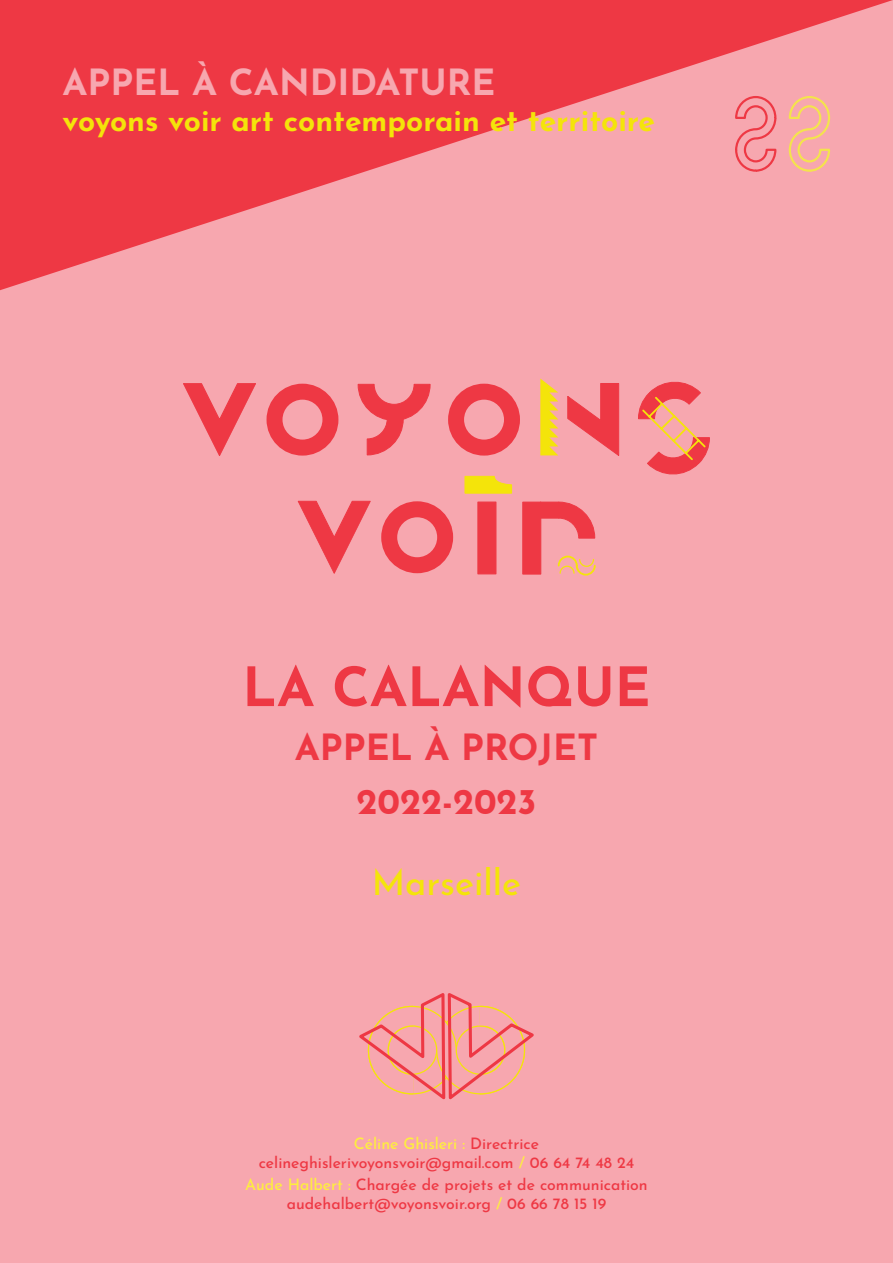
<style>
.page{position:relative;width:893px;height:1263px;background:#f7a7af}
.page>*{position:absolute;margin:0;border:0;box-sizing:border-box;transform-origin:0 0}
.t1{font:700 54px "Josefin Sans";color:#ee3844}
.t2{font:700 36px/54px "Josefin Sans";color:#ee3844;text-align:center}
.t3{font:700 36px "Josefin Sans";color:#f7a7af}
.t4{font:500 36px "Josefin Sans";color:#f4e40a}
.t5{font:700 30px "Josefin Sans";color:#f4e40a}
.t6{font:500 15.75px/18.9px "Josefin Sans";color:#ee3844;text-align:center}
.s1{color:#feee3f}
</style>
<div class="page">
<svg style="left:0;top:0;width:893px;height:290px;fill:#ee3844"></svg>
<svg style="left:183px;top:383px;width:73px;height:73px"></svg>
<svg style="left:357px;top:383px;width:74px;height:73px"></svg>
<svg style="left:267px;top:384px;width:71px;height:72px"></svg>
<svg style="left:448px;top:384px;width:72px;height:72px"></svg>
<svg style="left:567px;top:383px;width:53px;height:73px"></svg>
<svg style="left:540px;top:378px;width:18px;height:77px"></svg>
<svg style="left:638px;top:381px;width:72px;height:94px"></svg>
<svg style="left:297px;top:500px;width:74px;height:74px"></svg>
<svg style="left:381px;top:501px;width:72px;height:72px"></svg>
<svg style="left:557px;top:555px;width:39px;height:21px"></svg>
<svg style="left:558px;top:501px;width:38px;height:38px"></svg>
<div style="left:522px;top:502px;width:19px;height:72px;background:#ee3844;border:1px solid #ee3844"></div>
<div style="left:540px;top:502px;width:19px;height:17px;background:#ee3844;border:1px solid #ee3844"></div>
<div style="left:477px;top:501px;width:19px;height:73px;background:#ee3844;border:1px solid #ee3844"></div>
<svg style="left:464px;top:475px;width:49px;height:19px"></svg>
<svg style="left:359px;top:993px;width:175px;height:107px"></svg>
<svg style="left:734px;top:97px;width:43px;height:76px"></svg>
<svg style="left:788px;top:97px;width:43px;height:76px"></svg>
<h2 class="t3" style="left:63px;top:55px;width:434px">APPEL À CANDIDATURE</h2>
<h3 class="t5" style="left:63px;top:98px;width:594px">voyons voir art contemporain et territoire</h3>
<h1 class="t1" style="left:242px;top:647px;width:410px">LA CALANQUE</h1>
<h2 class="t2" style="left:295px;top:717px;width:305px">APPEL À PROJET<br>2022-2023</h2>
<h2 class="t4" style="left:372px;top:856px;width:151px">Marseille</h2>
<p class="t6" style="left:259px;top:1133px;width:377px"><span class="s1">Céline Ghisleri :</span> Directrice celineghislerivoyonsvoir@gmail.com <span class="s1">/</span> 06 64 74 48 24</p>
<p class="t6" style="left:245px;top:1173px;width:404px"><span class="s1">Aude Halbert :</span> Chargée de projets et de communication audehalbert@voyonsvoir.org <span class="s1">/</span> 06 66 78 15 19</p>
</div>
